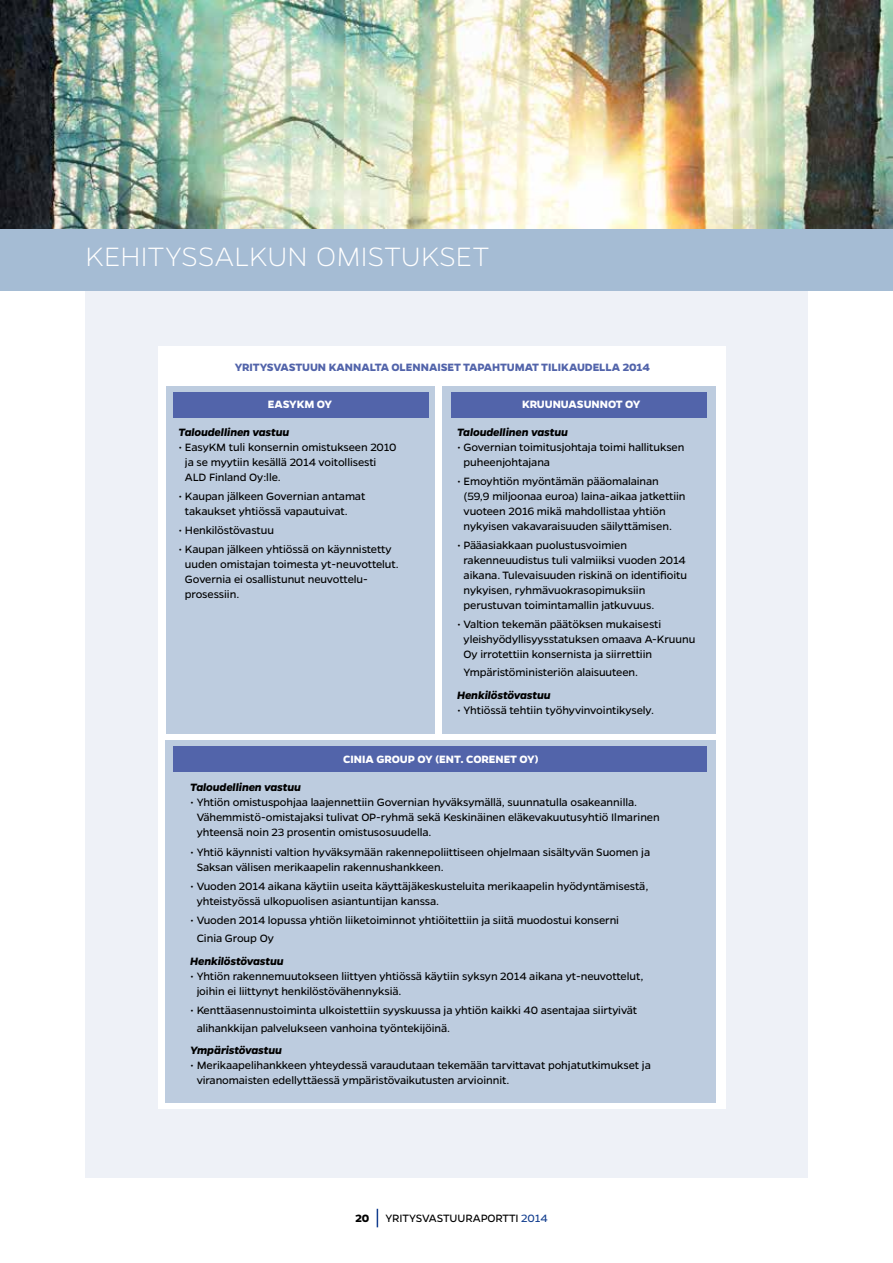
<style>
.page{position:relative;width:893px;height:1263px;background:#fff}
.page>*{position:absolute;margin:0;border:0;box-sizing:border-box;transform-origin:0 0}
.t1{font:200 30px "Gentona";letter-spacing:-.005em;color:#fff}
.t2{font:12px/15px "Gentona";letter-spacing:-.01em;color:#000}
.t3{font:italic 700 12px "Gentona";letter-spacing:-.01em;color:#000}
.t4{font:700 12px "Gentona";letter-spacing:-.005em;color:#5264aa}
.t5{font:700 12px "Gentona";letter-spacing:-.005em;color:#fff}
.t6{font:700 12px "Gentona";color:#000}
.s1{color:#133e8f}
</style>
<div class="page">
<div style="left:85px;top:241px;width:723px;height:937px;background:#eef1f7"></div>
<div style="left:158px;top:346px;width:568px;height:763px;background:#fff"></div>
<div style="left:166px;top:386px;width:269px;height:347px;background:#bdccdf"></div>
<div style="left:166px;top:740px;width:550px;height:362px;background:#bdccdf"></div>
<div style="left:442px;top:386px;width:274px;height:347px;background:#bdccdf"></div>
<div style="left:0;top:229px;width:893px;height:61px;background:#a5bcd4"></div>
<div style="left:173px;top:392px;width:256px;height:26px;background:#5264aa"></div>
<div style="left:173px;top:746px;width:534px;height:26px;background:#5264aa"></div>
<div style="left:451px;top:392px;width:256px;height:26px;background:#5264aa"></div>
<img style="left:0;top:0;width:893px;height:229px">
<svg style="left:377px;top:1209px;width:1px;height:18px"></svg>
<h1 class="t1" style="left:85px;top:240px;width:405px">KEHITYSSALKUN OMISTUKSET</h1>
<p class="t4" style="left:235px;top:360px;width:417px">YRITYSVASTUUN KANNALTA OLENNAISET TAPAHTUMAT TILIKAUDELLA 2014</p>
<p class="t5" style="left:268px;top:397px;width:66px">EASYKM OY</p>
<p class="t5" style="left:522px;top:397px;width:120px">KRUUNUASUNNOT OY</p>
<p class="t3" style="left:179px;top:425px;width:112px">Taloudellinen vastuu</p>
<p class="t2" style="left:185px;top:439px;width:213px;text-indent:-6px">• EasyKM tuli konsernin omistukseen 2010 ja se myytiin kesällä 2014 voitollisesti<br>ALD Finland Oy:lle.</p>
<p class="t2" style="left:185px;top:488px;width:182px;text-indent:-6px">• Kaupan jälkeen Governian antamat takaukset yhtiössä vapautuivat.</p>
<p class="t2" style="left:179px;top:523px;width:97px">• Henkilöstövastuu</p>
<p class="t2" style="left:185px;top:542px;width:215px;text-indent:-6px">• Kaupan jälkeen yhtiössä on käynnistetty uuden omistajan toimesta yt-neuvottelut.<br>Governia ei osallistunut neuvottelu&shy;prosessiin.</p>
<p class="t3" style="left:457px;top:425px;width:112px">Taloudellinen vastuu</p>
<p class="t2" style="left:464px;top:439px;width:222px;text-indent:-6px">• Governian toimitusjohtaja toimi hallituksen puheenjohtajana</p>
<p class="t2" style="left:464px;top:473px;width:224px;text-indent:-6px">• Emoyhtiön myöntämän pääomalainan (59,9 miljoonaa euroa) laina-aikaa jatkettiin vuoteen 2016 mikä mahdollistaa yhtiön nykyisen vakavaraisuuden säilyttämisen.</p>
<p class="t2" style="left:464px;top:538px;width:225px;text-indent:-6px">• Pääasiakkaan puolustusvoimien rakenneuudistus tuli valmiiksi vuoden 2014 aikana. Tulevaisuuden riskinä on identifioitu nykyisen, ryhmävuokrasopimuksiin perustuvan toimintamallin jatkuvuus.</p>
<p class="t2" style="left:464px;top:617px;width:233px;text-indent:-6px">• Valtion tekemän päätöksen mukaisesti yleishyödyllisyysstatuksen omaava A-Kruunu<br>Oy irrotettiin konsernista ja siirrettiin</p>
<p class="t2" style="left:464px;top:665px;width:176px">Ympäristöministeriön alaisuuteen.</p>
<p class="t3" style="left:457px;top:688px;width:95px">Henkilöstövastuu</p>
<p class="t2" style="left:457px;top:702px;width:198px">• Yhtiössä tehtiin työhyvinvointikysely.</p>
<p class="t5" style="left:343px;top:753px;width:197px">CINIA GROUP OY (ENT. CORENET OY)</p>
<p class="t3" style="left:190px;top:781px;width:112px">Taloudellinen vastuu</p>
<p class="t2" style="left:197px;top:795px;width:465px;text-indent:-6px">• Yhtiön omistuspohjaa laajennettiin Governian hyväksymällä, suunnatulla osakeannilla.<br>Vähemmistö-omistajaksi tulivat OP-ryhmä sekä Keskinäinen eläkevakuutusyhtiö Ilmarinen yhteensä noin 23 prosentin omistusosuudella.</p>
<p class="t2" style="left:197px;top:844px;width:455px;text-indent:-6px">• Yhtiö käynnisti valtion hyväksymään rakennepoliittiseen ohjelmaan sisältyvän Suomen ja<br>Saksan välisen merikaapelin rakennushankkeen.</p>
<p class="t2" style="left:197px;top:879px;width:453px;text-indent:-6px">• Vuoden 2014 aikana käytiin useita käyttäjäkeskusteluita merikaapelin hyödyntämisestä, yhteistyössä ulkopuolisen asiantuntijan kanssa.</p>
<p class="t2" style="left:197px;top:911px;width:424px;line-height:18px;text-indent:-6px">• Vuoden 2014 lopussa yhtiön liiketoiminnot yhtiöitettiin ja siitä muodostui konserni<br>Cinia Group Oy</p>
<p class="t3" style="left:190px;top:954px;width:95px">Henkilöstövastuu</p>
<p class="t2" style="left:197px;top:968px;width:448px;text-indent:-6px">• Yhtiön rakennemuutokseen liittyen yhtiössä käytiin syksyn 2014 aikana yt-neuvottelut, joihin ei liittynyt henkilöstövähennyksiä.</p>
<p class="t2" style="left:197px;top:1001px;width:442px;line-height:18px;text-indent:-6px">• Kenttäasennustoiminta ulkoistettiin syyskuussa ja yhtiön kaikki 40 asentajaa siirtyivät alihankkijan palvelukseen vanhoina työntekijöinä.</p>
<p class="t3" style="left:190px;top:1043px;width:93px">Ympäristövastuu</p>
<p class="t2" style="left:197px;top:1058px;width:456px;text-indent:-6px">• Merikaapelihankkeen yhteydessä varaudutaan tekemään tarvittavat pohjatutkimukset ja viranomaisten edellyttäessä ympäristövaikutusten arvioinnit.</p>
<p class="t6" style="left:355px;top:1211px;width:15px">20</p>
<p class="t2" style="left:385px;top:1210px;width:164px">YRITYSVASTUURAPORTTI <span class="s1">2014</span></p>
</div>
